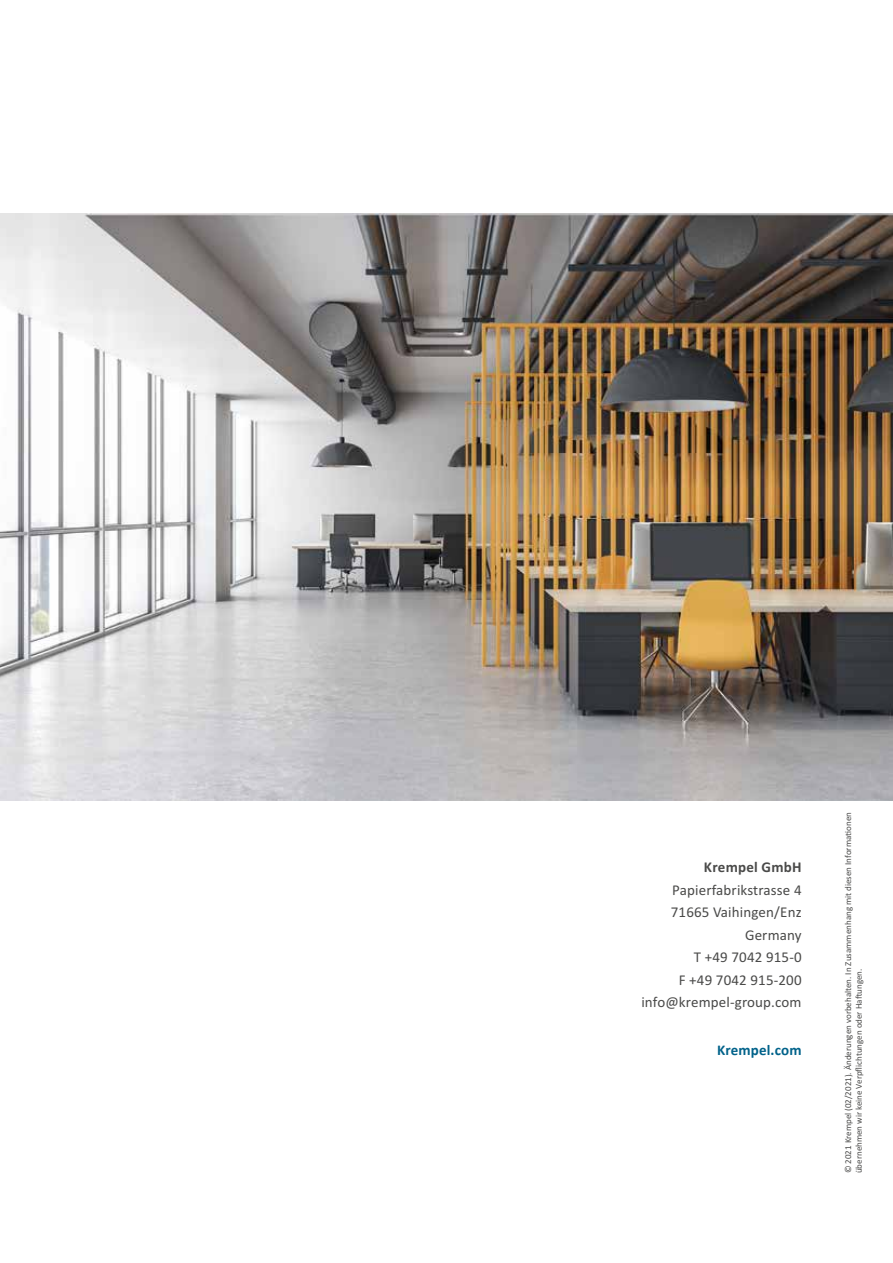
<style>
.page{position:relative;width:893px;height:1263px;background:#fff}
.page>*{position:absolute;margin:0;border:0;box-sizing:border-box;transform-origin:0 0}
.t1{font:15px/22.5px "Krempel Calibri Regular";letter-spacing:.01em;color:#4a4a49;text-align:right}
.t2{font:15px "Krempel Calibri Bold";letter-spacing:.015em;color:#4a4a49}
.t3{font:700 15px "Calibri";letter-spacing:.01em;color:#00628a}
.t4{font:9px/10.5px "Krempel Calibri Regular";color:#4a4a49}
</style>
<div class="page">
<img style="left:0;top:213px;width:893px;height:587px">
<h1 class="t2" style="left:704px;top:857px;width:99px">Krempel GmbH</h1>
<h1 class="t1" style="left:641px;top:878px;width:162px">Papierfabrikstrasse 4<br>71665 Vaihingen/Enz<br>Germany<br>T +49 7042 915-0<br>F +49 7042 915-200 info@krempel-group.com</h1>
<h1 class="t3" style="left:717px;top:1040px;width:86px">Krempel.com</h1>
<p class="t4" style="left:843px;top:1173px;width:362px;rotate:-90deg">© 2021 Krempel (02/2021). Änderungen vorbehalten. In Zusammenhang mit diesen Informationen übernehmen wir keine Verpflichtungen oder Haftungen.</p>
</div>
